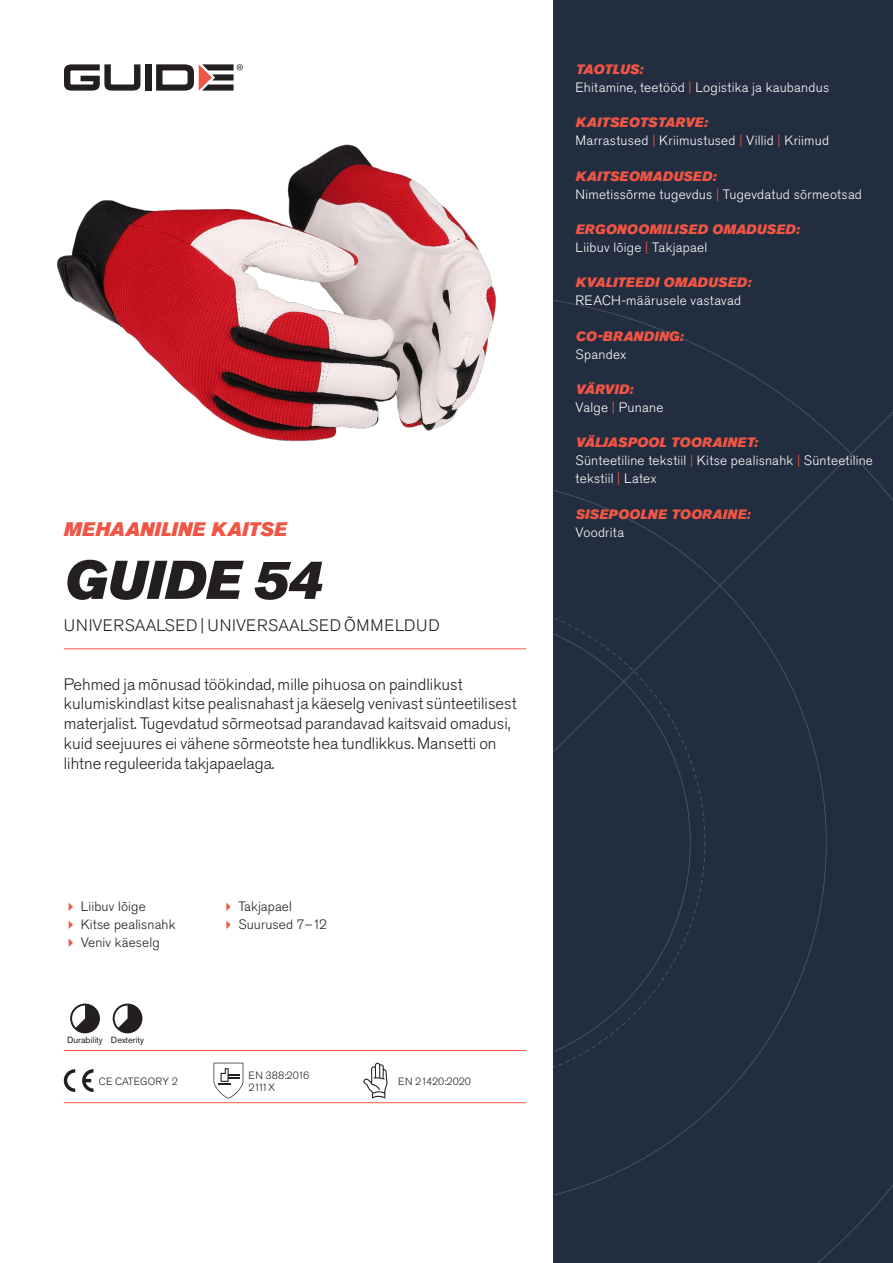
<style>
.page{position:relative;width:893px;height:1263px;background:#fff}
.page>*{position:absolute;margin:0;border:0;box-sizing:border-box;transform-origin:0 0}
.Rubrik{font:italic 54px "Akzidenz Grotesk Pro Super";color:#231f20}
.Överrubrik{font:italic 19.5px "Akzidenz Grotesk Pro Super";letter-spacing:.01em;color:#f05545}
.Ingress{font:300 16.5px/19.8px "Akzidenz Grotesk Pro";color:#231f20}
.Product_-_AltSegment{font:300 16.5px "Akzidenz Grotesk Pro";letter-spacing:.03em;color:#231f20}
.Produkt_-_Brödtext{font:300 13.5px/18px "Akzidenz Grotesk Pro";letter-spacing:.02em;color:#fff}
.Produkt_-_Namn{font:italic 13.5px "Akzidenz Grotesk Pro Super";letter-spacing:.015em;color:#f05545}
.t1{font:300 13.5px "Akzidenz Grotesk Pro";letter-spacing:.01em;color:#231f20}
.Produkt_-_Namn-2{font:italic 13.5px "Akzidenz Grotesk Pro Super";letter-spacing:-.015em;color:#f05545}
.t2{font:300 10.5px "Akzidenz Grotesk Pro";color:#231f20}
.Produkt_-_Egenskaper{font:9px "Akzidenz Grotesk Pro";color:#231f20}
.s1{color:#f05545}
</style>
<div class="page">
<div style="left:145px;top:64px;width:7px;height:27px;background:#231f20"></div>
<svg style="left:156px;top:64px;width:87px;height:27px"></svg>
<svg style="left:64px;top:64px;width:76px;height:27px"></svg>
<div style="left:553px;top:0;width:340px;height:1263px;background:#222d3f"></div>
<svg style="left:553px;top:300px;width:340px;height:963px"></svg>
<hr style="left:64px;top:1050px;width:462px;height:1px;background:#f05545">
<hr style="left:64px;top:1102px;width:462px;height:1px;background:#f05545">
<svg style="left:70px;top:1003px;width:30px;height:30px"></svg>
<svg style="left:113px;top:1003px;width:29px;height:30px"></svg>
<svg style="left:64px;top:1069px;width:11px;height:23px"></svg>
<svg style="left:82px;top:1069px;width:12px;height:23px"></svg>
<svg style="left:214px;top:1063px;width:29px;height:35px"></svg>
<svg style="left:363px;top:1063px;width:24px;height:35px"></svg>
<img style="left:57px;top:144px;width:439px;height:298px">
<hr style="left:64px;top:648px;width:462px;height:1px;background:#f05545">
<p class="Överrubrik" style="left:64px;top:517px;width:225px">MEHAANILINE KAITSE</p>
<p class="Rubrik" style="left:64px;top:545px;width:260px">GUIDE 54</p>
<p class="Product_-_AltSegment" style="left:64px;top:615px;width:377px">UNIVERSAALSED | UNIVERSAALSED ÕMMELDUD</p>
<p class="Ingress" style="left:64px;top:674px;width:454px">Pehmed ja mõnusad töökindad, mille pihuosa on paindlikust kulumiskindlast kitse pealisnahast ja käeselg venivast sünteetilisest materjalist. Tugevdatud sõrmeotsad parandavad kaitsvaid omadusi, kuid seejuures ei vähene sõrmeotste hea tundlikkus. Mansetti on lihtne reguleerida takjapaelaga.</p>
<p class="t1" style="left:81px;top:898px;width:66px">Liibuv lõige</p>
<p class="t1" style="left:81px;top:916px;width:96px">Kitse pealisnahk</p>
<p class="t1" style="left:81px;top:934px;width:80px">Veniv käeselg</p>
<p class="Produkt_-_Egenskaper" style="left:67px;top:1034px;width:37px">Durability</p>
<p class="Produkt_-_Egenskaper" style="left:111px;top:1034px;width:35px">Dexterity</p>
<p class="t2" style="left:99px;top:1074px;width:81px">CE CATEGORY 2</p>
<p class="t1" style="left:238px;top:898px;width:55px">Takjapael</p>
<p class="t1" style="left:238px;top:916px;width:90px">Suurused 7–12</p>
<p class="t2" style="left:248px;top:1068px;width:62px">EN 388:2016</p>
<p class="t2" style="left:248px;top:1080px;width:28px">2111X</p>
<p class="t2" style="left:398px;top:1074px;width:74px">EN 21420:2020</p>
<p class="Produkt_-_Namn-2" style="left:576px;top:60px;width:69px">TAOTLUS:</p>
<p class="Produkt_-_Brödtext" style="left:576px;top:78px;width:255px">Ehitamine, teetööd <span class="s1">|</span> Logistika ja kaubandus</p>
<p class="Produkt_-_Namn" style="left:576px;top:114px;width:134px">KAITSEOTSTARVE:</p>
<p class="Produkt_-_Brödtext" style="left:576px;top:132px;width:255px">Marrastused <span class="s1">|</span> Kriimustused <span class="s1">|</span> Villid <span class="s1">|</span> Kriimud</p>
<p class="Produkt_-_Namn" style="left:576px;top:167px;width:142px">KAITSEOMADUSED:</p>
<p class="Produkt_-_Brödtext" style="left:576px;top:185px;width:288px">Nimetissõrme tugevdus <span class="s1">|</span> Tugevdatud sõrmeotsad</p>
<p class="Produkt_-_Namn" style="left:576px;top:220px;width:226px">ERGONOOMILISED OMADUSED:</p>
<p class="Produkt_-_Brödtext" style="left:576px;top:238px;width:133px">Liibuv lõige <span class="s1">|</span> Takjapael</p>
<p class="Produkt_-_Namn" style="left:576px;top:274px;width:177px">KVALITEEDI OMADUSED:</p>
<p class="Produkt_-_Brödtext" style="left:576px;top:292px;width:167px">REACH-määrusele vastavad</p>
<p class="Produkt_-_Namn" style="left:576px;top:327px;width:109px">CO-BRANDING:</p>
<p class="Produkt_-_Brödtext" style="left:576px;top:345px;width:52px">Spandex</p>
<p class="Produkt_-_Namn" style="left:576px;top:380px;width:59px">VÄRVID:</p>
<p class="Produkt_-_Brödtext" style="left:576px;top:398px;width:89px">Valge <span class="s1">|</span> Punane</p>
<p class="Produkt_-_Namn" style="left:576px;top:434px;width:184px">VÄLJASPOOL TOORAINET:</p>
<p class="Produkt_-_Brödtext" style="left:576px;top:452px;width:299px">Sünteetiline tekstiil <span class="s1">|</span> Kitse pealisnahk <span class="s1">|</span> Sünteetiline tekstiil <span class="s1">|</span> Latex</p>
<p class="Produkt_-_Namn" style="left:576px;top:505px;width:176px">SISEPOOLNE TOORAINE:</p>
<p class="Produkt_-_Brödtext" style="left:576px;top:523px;width:50px">Voodrita</p>
</div>
